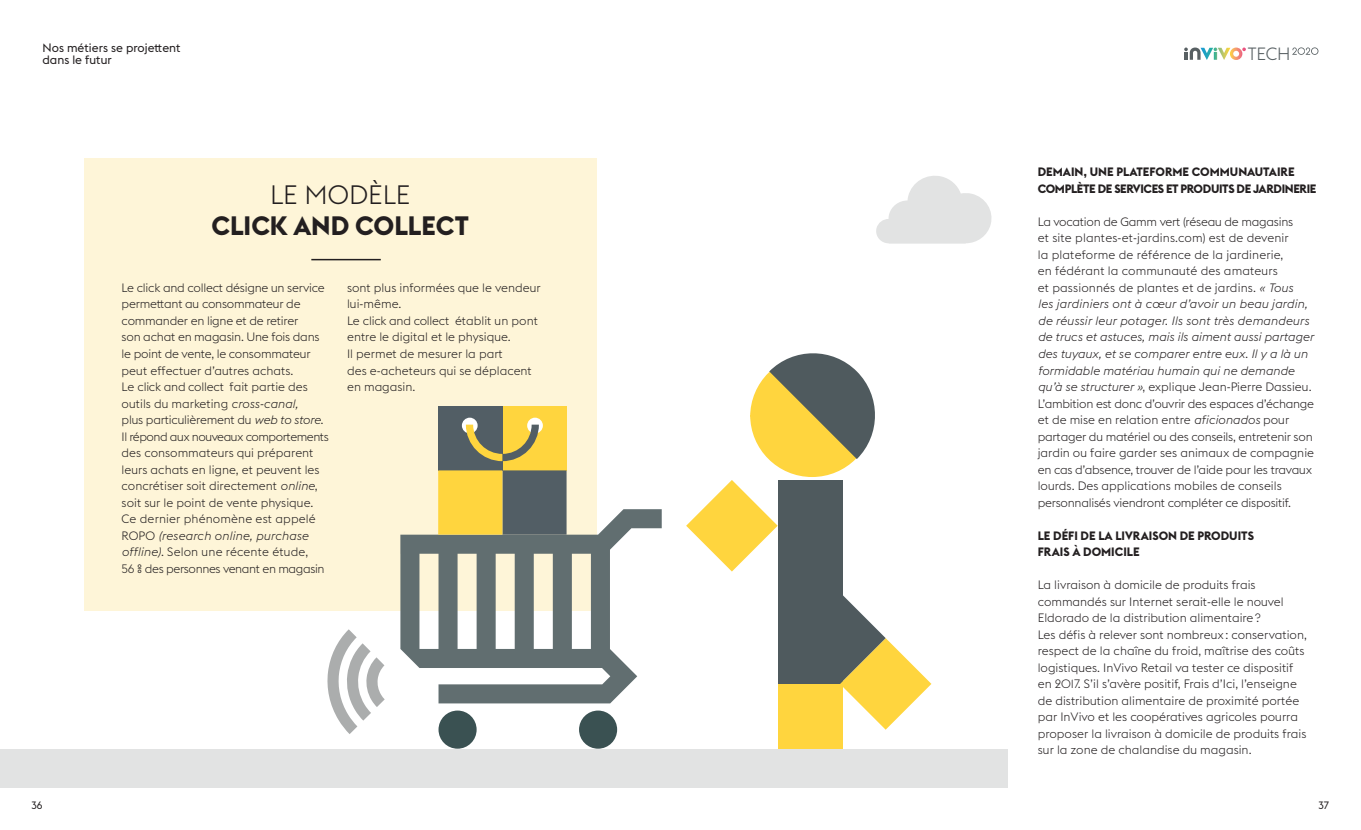
<style>
.page{position:relative;width:1361px;height:830px;background:#fff}
.page>*{position:absolute;margin:0;border:0;box-sizing:border-box;transform-origin:0 0}
.t1{font:700 26.25px "Euclid Flex";color:#231f20}
.t2{font:300 26.25px "Euclid Flex";color:#231f20}
.t3{font:300 17.55px "Euclid Flex";color:#586063}
.t4{font:300 12px/16.5px "Euclid Flex";color:#231f20}
.t5{font:300 12px/16.5px "Euclid Flex";letter-spacing:-.02em;color:#231f20}
.t6{font:700 12px/16.5px "Euclid Flex";letter-spacing:-.03em;color:#231f20}
.t7{font:700 12px/16.5px "Euclid Flex";color:#231f20}
.t8{font:12px/12px "Euclid Flex";color:#231f20}
.t9{font:10.5px "Euclid Flex";color:#231f20}
.s1{font-style:italic}
</style>
<div class="page">
<svg style="left:1184px;top:47px;width:62px;height:13px"></svg>
<svg style="left:1292px;top:47px;width:26px;height:8px"></svg>
<div style="left:0;top:748px;width:1008px;height:39px;background:#e2e3e3"></div>
<div style="left:84px;top:158px;width:512px;height:452px;background:#fef5d8"></div>
<div style="left:778px;top:479px;width:65px;height:139px;background:#4f5a5e"></div>
<div style="left:778px;top:683px;width:65px;height:65px;background:#ffd53e"></div>
<div style="left:778px;top:618px;width:65px;height:65px;background:#4f5a5e"></div>
<svg style="left:794px;top:595px;width:137px;height:134px"></svg>
<svg style="left:686px;top:353px;width:189px;height:218px"></svg>
<svg style="left:876px;top:176px;width:116px;height:67px"></svg>
<svg style="left:400px;top:509px;width:262px;height:194px"></svg>
<div style="left:438px;top:710px;width:38px;height:38px;background:#3a5152;border-radius:50%"></div>
<div style="left:579px;top:710px;width:38px;height:38px;background:#3a5152;border-radius:50%"></div>
<div style="left:502px;top:406px;width:64px;height:64px;background:#ffd53e"></div>
<div style="left:438px;top:406px;width:64px;height:64px;background:#525e65"></div>
<svg style="left:438px;top:470px;width:128px;height:64px;background:#aa9a52"></svg>
<svg style="left:527px;top:417px;width:16px;height:16px"></svg>
<svg style="left:462px;top:417px;width:16px;height:16px"></svg>
<svg style="left:466px;top:424px;width:73px;height:37px"></svg>
<svg style="left:327px;top:629px;width:58px;height:104px"></svg>
<hr style="left:311px;top:259px;width:70px;height:1px;background:#231f20">
<p class="t8" style="left:43px;top:42px;width:140px">Nos métiers se projettent dans le futur</p>
<h1 class="t2" style="left:270px;top:179px;width:142px">LE MODÈLE</h1>
<h1 class="t1" style="left:211px;top:211px;width:259px">CLICK AND COLLECT</h1>
<p class="t5" style="left:122px;top:279px;width:209px">Le click and collect désigne un service permettant au consommateur de commander en ligne et de retirer<br>son achat en magasin. Une fois dans le point de vente, le consommateur peut effectuer d’autres achats.<br>Le click and collect fait partie des outils du marketing <span class="s1">cross-canal,<br></span>plus particulièrement du <span class="s1">web to store.<br></span>Il répond aux nouveaux comportements des consommateurs qui préparent leurs achats en ligne, et peuvent les concrétiser soit directement <span class="s1">online</span>, soit sur le point de vente physique.<br>Ce dernier phénomène est appelé ROPO <span class="s1">(research online, purchase offline)</span>. Selon une récente étude,<br>56 % des personnes venant en magasin</p>
<p class="t4" style="left:347px;top:279px;width:195px">sont plus informées que le vendeur lui-même.<br>Le click and collect établit un pont entre le digital et le physique.<br>Il permet de mesurer la part<br>des e-acheteurs qui se déplacent en magasin.</p>
<h2 class="t3" style="left:1248px;top:44px;width:44px">TECH</h2>
<p class="t6" style="left:1037px;top:164px;width:280px">DEMAIN, UNE PLATEFORME COMMUNAUTAIRE<br>COMPLÈTE DE SERVICES ET PRODUITS DE JARDINERIE</p>
<p class="t4" style="left:1037px;top:213px;width:278px">La vocation de Gamm vert (réseau de magasins<br>et site plantes-et-jardins.com) est de devenir<br>la plateforme de référence de la jardinerie,<br>en fédérant la communauté des amateurs<br>et passionnés de plantes et de jardins. <span class="s1">« Tous<br>les jardiniers ont à cœur d’avoir un beau jardin, de réussir leur potager. Ils sont très demandeurs de trucs et astuces, mais ils aiment aussi partager des tuyaux, et se comparer entre eux. Il y a là un formidable matériau humain qui ne demande qu’à se structurer »</span>, explique Jean-Pierre Dassieu.<br>L’ambition est donc d’ouvrir des espaces d’échange et de mise en relation entre <span class="s1">aficionados</span> pour partager du matériel ou des conseils, entretenir son jardin ou faire garder ses animaux de compagnie en cas d’absence, trouver de l’aide pour les travaux lourds. Des applications mobiles de conseils personnalisés viendront compléter ce dispositif.</p>
<p class="t7" style="left:1037px;top:527px;width:218px">LE DÉFI DE LA LIVRAISON DE PRODUITS<br>FRAIS À DOMICILE</p>
<p class="t4" style="left:1037px;top:576px;width:271px">La livraison à domicile de produits frais commandés sur Internet serait-elle le nouvel Eldorado de la distribution alimentaire?<br>Les défis à relever sont nombreux: conservation, respect de la chaîne du froid, maîtrise des coûts logistiques. InVivo Retail va tester ce dispositif en 2017. S’il s’avère positif, Frais d’Ici, l’enseigne de distribution alimentaire de proximité portée par InVivo et les coopératives agricoles pourra proposer la livraison à domicile de produits frais sur la zone de chalandise du magasin.</p>
<p class="t9" style="left:31px;top:798px;width:13px">36</p>
<p class="t9" style="left:1318px;top:798px;width:12px">37</p>
</div>
